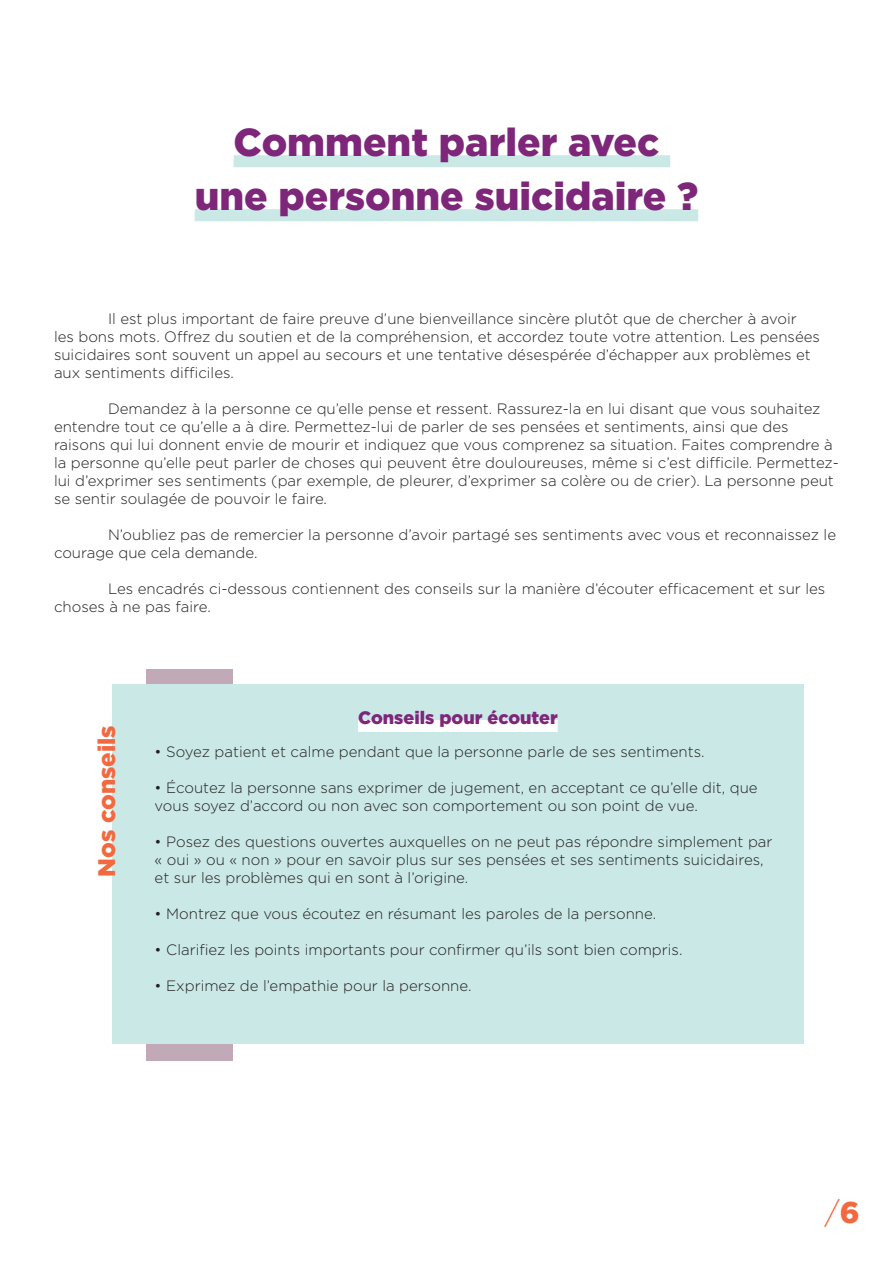
<style>
.page{position:relative;width:893px;height:1263px;background:#fff}
.page>*{position:absolute;margin:0;border:0;box-sizing:border-box;transform-origin:0 0}
.t1{font:900 39px "Gotham";color:#7d267a}
.t2{font:300 30px "Gotham";color:#f2693f}
.t3{font:900 24px "Gotham";color:#f2693f}
.t4{font:900 18px "Gotham";color:#7d267a}
.t5{font:300 15px/18px "Gotham";color:#231f20}
.s1{font-weight:900}
</style>
<div class="page">
<div style="left:234px;top:155px;width:436px;height:12px;background:#c9e8e6"></div>
<div style="left:195px;top:209px;width:503px;height:12px;background:#c9e8e6"></div>
<div style="left:146px;top:669px;width:86px;height:391px;background:#c2a9b7"></div>
<div style="left:112px;top:684px;width:692px;height:359px;background:#c9e8e6"></div>
<div style="left:358px;top:720px;width:200px;height:12px;background:#fff"></div>
<p class="t1" style="left:234px;top:120px;width:427px">Comment parler avec</p>
<p class="t1" style="left:195px;top:174px;width:505px">une personne suicidaire ?</p>
<p class="t5" style="left:54px;top:309px;width:767px;text-indent:54px">Il est plus important de faire preuve d’une bienveillance sincère plutôt que de chercher à avoir les bons mots. Offrez du soutien et de la compréhension, et accordez toute votre attention. Les pensées suicidaires sont souvent un appel au secours et une tentative désespérée d’échapper aux problèmes et aux sentiments difficiles.</p>
<p class="t5" style="left:54px;top:399px;width:786px;text-indent:54px">Demandez à la personne ce qu’elle pense et ressent. Rassurez-la en lui disant que vous souhaitez entendre tout ce qu’elle a à dire. Permettez-lui de parler de ses pensées et sentiments, ainsi que des raisons qui lui donnent envie de mourir et indiquez que vous comprenez sa situation. Faites comprendre à la personne qu’elle peut parler de choses qui peuvent être douloureuses, même si c’est difficile. Permettez&shy;lui d’exprimer ses sentiments (par exemple, de pleurer, d’exprimer sa colère ou de crier). La personne peut se sentir soulagée de pouvoir le faire.</p>
<p class="t5" style="left:54px;top:525px;width:784px;text-indent:54px">N’oubliez pas de remercier la personne d’avoir partagé ses sentiments avec vous et reconnaissez le courage que cela demande.</p>
<p class="t5" style="left:54px;top:579px;width:773px;text-indent:54px">Les encadrés ci-dessous contiennent des conseils sur la manière d’écouter efficacement et sur les choses à ne pas faire.</p>
<p class="t3" style="left:93px;top:877px;width:153px;rotate:-90deg">Nos conseils</p>
<p class="t4" style="left:358px;top:707px;width:201px">Conseils pour écouter</p>
<p class="t5" style="left:155px;top:742px;width:551px">• Soyez patient et calme pendant que la personne parle de ses sentiments.</p>
<p class="t5" style="left:155px;top:778px;width:605px">• Écoutez la personne sans exprimer de jugement, en acceptant ce qu’elle dit, que vous soyez d’accord ou non avec son comportement ou son point de vue.</p>
<p class="t5" style="left:155px;top:832px;width:619px">• Posez des questions ouvertes auxquelles on ne peut pas répondre simplement par « oui » ou « non » pour en savoir plus sur ses pensées et ses sentiments suicidaires, et sur les problèmes qui en sont à l’origine.</p>
<p class="t5" style="left:155px;top:904px;width:503px">• Montrez que vous écoutez en résumant les paroles de la personne.</p>
<p class="t5" style="left:155px;top:940px;width:529px">• Clarifiez les points importants pour confirmer qu’ils sont bien compris.</p>
<p class="t5" style="left:155px;top:976px;width:318px">• Exprimez de l’empathie pour la personne.</p>
<h2 class="t2" style="left:825px;top:1193px;width:36px">/<span class="s1">6</span></h2>
</div>
